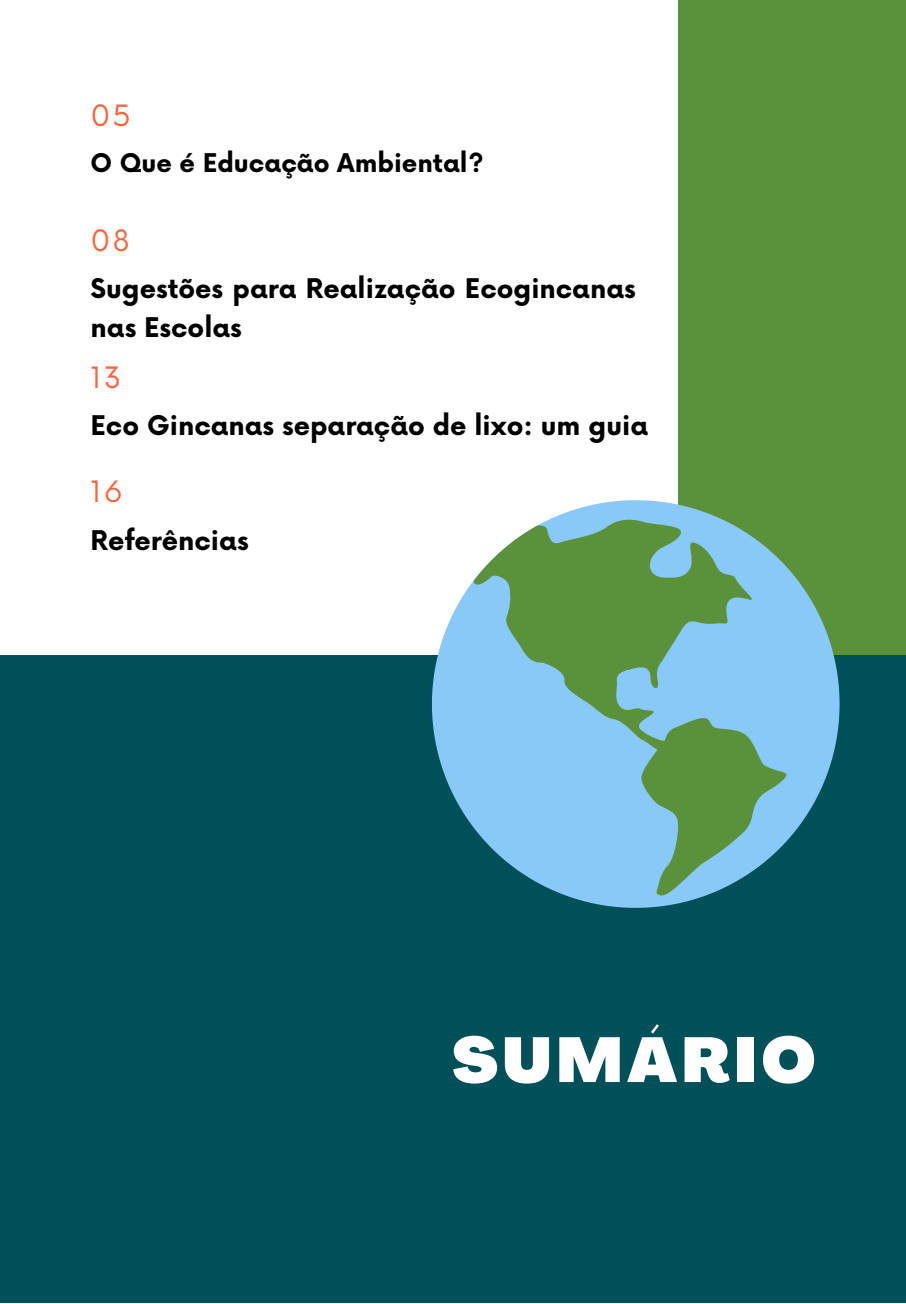
<style>
.page{position:relative;width:906px;height:1304px;background:#fff}
.page>*{position:absolute;margin:0;border:0;box-sizing:border-box;transform-origin:0 0}
.t1{font:900 62.2px "Agrandir";letter-spacing:.07em;color:#fff}
.t2{font:28.8px "Now";letter-spacing:.08em;color:#fa643f}
.t3{font:700 26.4px/38.6px "Now";color:#000}
.t4{font:700 25.2px "Now";color:#000}
</style>
<div class="page">
<div style="left:679px;top:0;width:226px;height:656px;background:#5c913b"></div>
<div style="left:0;top:656px;width:905px;height:646px;background:#005059"></div>
<svg style="left:432px;top:500px;width:407px;height:408px"></svg>
<svg style="left:473px;top:518px;width:319px;height:381px;background:#74b0ae"></svg>
<p class="t2" style="left:91px;top:99px;width:42px">05</p>
<p class="t4" style="left:91px;top:149px;width:395px">O Que é Educação Ambiental?</p>
<p class="t2" style="left:91px;top:224px;width:41px">08</p>
<p class="t3" style="left:91px;top:271px;width:547px">Sugestões para Realização Ecogincanas nas Escolas</p>
<p class="t2" style="left:91px;top:361px;width:32px">13</p>
<p class="t3" style="left:91px;top:408px;width:559px">Eco Gincanas separação de lixo: um guia</p>
<p class="t2" style="left:91px;top:475px;width:34px">16</p>
<p class="t3" style="left:91px;top:523px;width:159px">Referências</p>
<p class="t1" style="left:452px;top:1035px;width:365px">SUMÁRIO</p>
</div>
